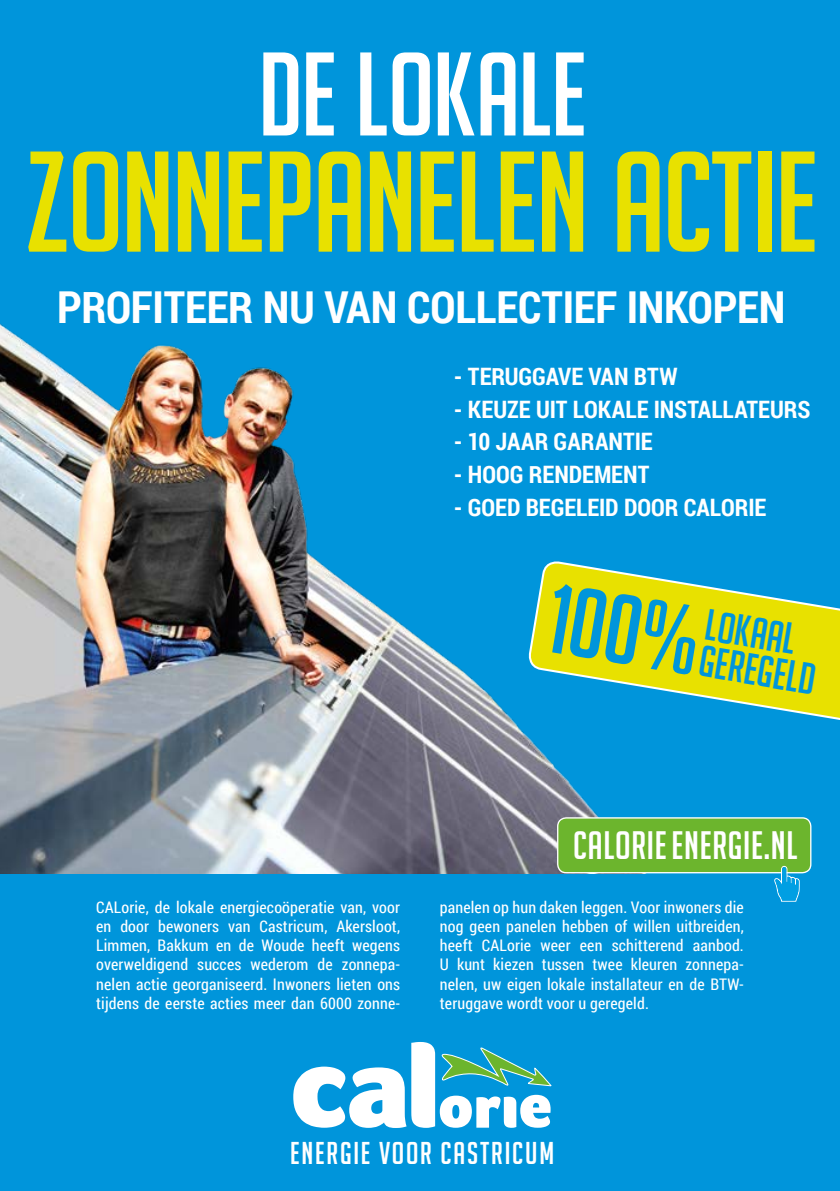
<style>
.page{position:relative;width:840px;height:1191px;background:#fff}
.page>*{position:absolute;margin:0;border:0;box-sizing:border-box;transform-origin:0 0}
.t1{font:139.4px "Big Noodle Titling";letter-spacing:-.015em;color:#e8e100}
.t2{font:115.6px "Big Noodle Titling";letter-spacing:-.01em;color:#fff}
.t3{font:96.4px "Big Noodle Titling";color:#0095db}
.t4{font:700 44px "Roboto Condensed";letter-spacing:-.005em;color:#fff}
.t5{font:43px/36.6px "Big Noodle Titling";color:#0095db}
.t6{font:38.6px "Big Noodle Titling";letter-spacing:.02em;color:#fff}
.t7{font:30.8px "Big Noodle Titling";letter-spacing:.06em;color:#fff}
.t8{font:700 24px "Roboto Condensed";color:#fff}
.t9{font:16px/19.2px "Roboto Condensed";letter-spacing:.01em;color:#fff;text-align:justify}
</style>
<div class="page">
<div style="left:0;top:0;width:839px;height:1191px;background:#0095db"></div>
<svg style="left:293px;top:1042px;width:258px;height:86px"></svg>
<img style="left:0;top:323px;width:599px;height:550px">
<svg style="left:527px;top:560px;width:312px;height:166px"></svg>
<div style="left:557px;top:818px;width:253px;height:54px;background:#6cb52d;border-radius:9px"></div>
<div style="left:556px;top:817px;width:255px;height:56px;border:1px solid #fff;border-radius:9px"></div>
<svg style="left:773px;top:865px;width:26px;height:36px"></svg>
<h2 class="t2" style="left:258px;top:32px;width:329px">DE LOKALE</h2>
<h1 class="t1" style="left:27px;top:127px;width:792px">ZONNEPANELEN ACTIE</h1>
<h3 class="t4" style="left:57px;top:276px;width:729px">PROFITEER NU VAN COLLECTIEF INKOPEN</h3>
<h3 class="t8" style="left:453px;top:359px;width:225px">- TERUGGAVE VAN BTW</h3>
<h3 class="t8" style="left:453px;top:392px;width:358px">- KEUZE UIT LOKALE INSTALLATEURS</h3>
<h3 class="t8" style="left:453px;top:425px;width:200px">- 10 JAAR GARANTIE</h3>
<h3 class="t8" style="left:453px;top:458px;width:197px">- HOOG RENDEMENT</h3>
<h3 class="t8" style="left:453px;top:490px;width:313px">- GOED BEGELEID DOOR CALORIE</h3>
<h3 class="t3" style="left:556px;top:566px;width:154px;rotate:9deg">100%</h3>
<h3 class="t5" style="left:707px;top:606px;width:119px;rotate:9deg">LOKAAL<br>GEREGELD</h3>
<h3 class="t6" style="left:573px;top:825px;width:225px">CALORIE ENERGIE.NL</h3>
<p class="t9" style="left:96px;top:897px;width:305px">CALorie, de lokale energiecoöperatie van, voor en door bewoners van Castricum, Akersloot, Limmen, Bakkum en de Woude heeft wegens overweldigend succes wederom de zonnepa&shy;nelen actie georganiseerd. Inwoners lieten ons tijdens de eerste acties meer dan 6000 zonne-</p>
<p class="t9" style="left:439px;top:897px;width:305px">panelen op hun daken leggen. Voor inwoners die nog geen panelen hebben of willen uitbreiden, heeft CALorie weer een schitterend aanbod.<br>U kunt kiezen tussen twee kleuren zonnepa&shy;nelen, uw eigen lokale installateur en de BTW&shy;teruggave wordt voor u geregeld.</p>
<h3 class="t7" style="left:290px;top:1136px;width:265px">ENERGIE VOOR CASTRICUM</h3>
</div>
